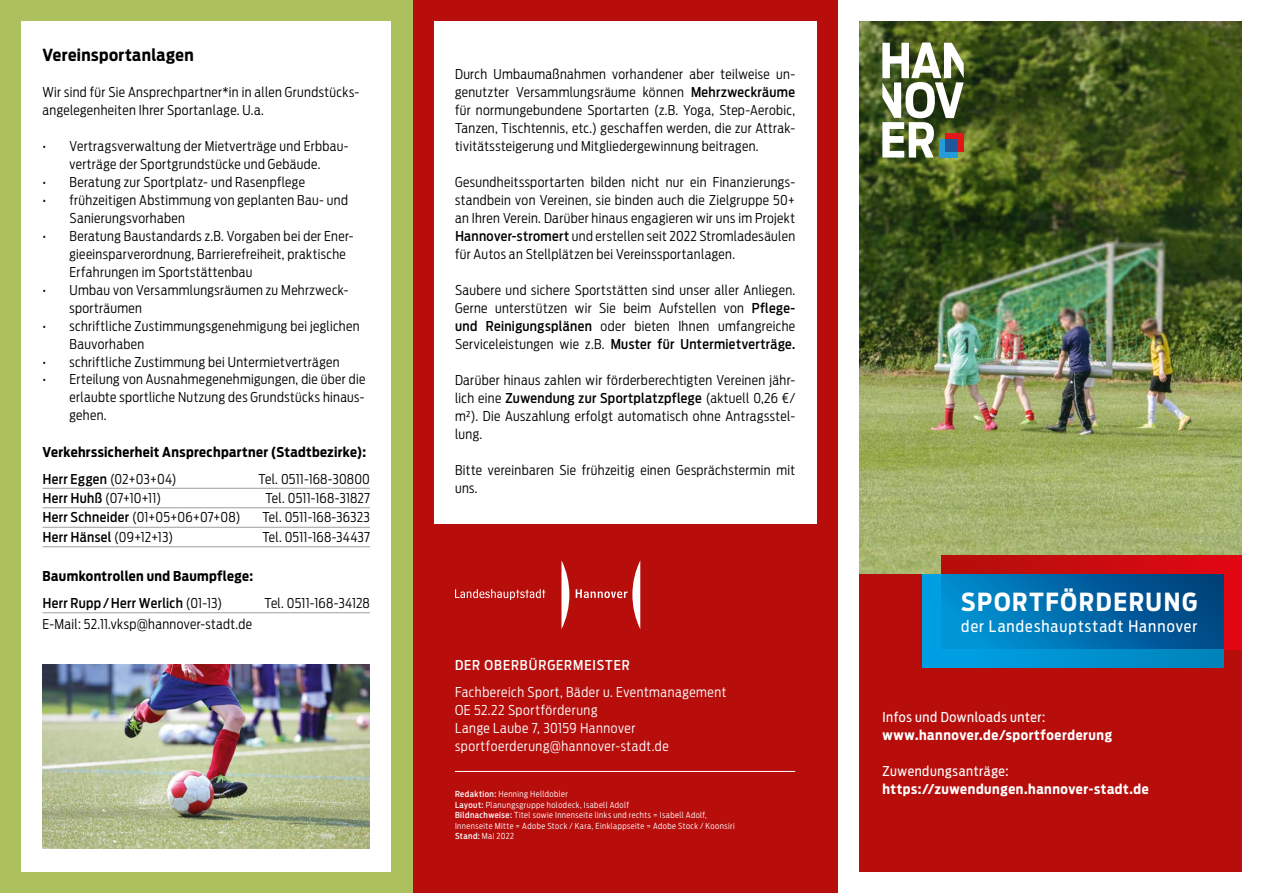
<style>
.page{position:relative;width:1263px;height:893px;background:#fff}
.page>*{position:absolute;margin:0;border:0;box-sizing:border-box;transform-origin:0 0}
.t1{font:700 24.75px "Antenna Cond";letter-spacing:.065em;color:#fff}
.t2{font:700 16.5px "Antenna Cond";letter-spacing:.025em;color:#000}
.t3{font:15.75px "Antenna Cond";letter-spacing:.065em;color:#fff}
.t4{font:300 13.5px/18px "Antenna Cond";letter-spacing:.025em;color:#000}
.t5{font:700 13.5px/27px "Antenna Cond";letter-spacing:.03em;color:#000}
.t6{font:300 13.5px/18px "Antenna Cond";letter-spacing:.04em;color:#fff}
.t7{font:700 13.5px "Antenna Cond";letter-spacing:.045em;color:#fff}
.t8{font:13.5px "Antenna Cond";letter-spacing:.045em;color:#fff}
.t9{font:500 13.5px "Antenna Cond";letter-spacing:.07em;color:#fff}
.t10{font:500 13.5px "Antenna Cond";letter-spacing:.03em;color:#000}
.t11{font:300 8.25px/10.5px "Antenna Cond";letter-spacing:.055em;color:#fff}
.s1{font-weight:500}
.s2{font-weight:300}
</style>
<div class="page">
<div style="left:412px;top:0;width:426px;height:893px;background:#b70e0c"></div>
<img style="left:859px;top:21px;width:383px;height:553px">
<div style="left:859px;top:574px;width:383px;height:298px;background:#b70e0c"></div>
<div style="left:941px;top:555px;width:301px;height:94px;background:linear-gradient(to right,#b40f0a,#de0815)"></div>
<div style="left:923px;top:574px;width:300px;height:94px;background:linear-gradient(to right,#00a2e8,#0083ba)"></div>
<div style="left:941px;top:574px;width:282px;height:75px;background:linear-gradient(to right,#0094d6,#00407d)"></div>
<svg style="left:882px;top:43px;width:82px;height:115px"></svg>
<div style="left:0;top:0;width:412px;height:893px;background:#adc05e"></div>
<div style="left:21px;top:21px;width:370px;height:851px;background:#fff"></div>
<hr style="left:43px;top:488px;width:327px;height:1px;background:#9d9d9c">
<hr style="left:43px;top:507px;width:327px;height:1px;background:#9d9d9c">
<hr style="left:43px;top:527px;width:327px;height:1px;background:#9d9d9c">
<hr style="left:43px;top:546px;width:327px;height:1px;background:#9d9d9c">
<hr style="left:43px;top:612px;width:327px;height:1px;background:#9d9d9c">
<div style="left:434px;top:21px;width:382px;height:503px;background:#fff"></div>
<hr style="left:455px;top:771px;width:340px;height:1px;background:#fff">
<img style="left:43px;top:664px;width:327px;height:185px">
<svg style="left:561px;top:560px;width:8px;height:69px"></svg>
<svg style="left:576px;top:561px;width:64px;height:68px"></svg>
<svg style="left:455px;top:589px;width:91px;height:11px"></svg>
<p class="t2" style="left:43px;top:45px;width:153px">Vereinsportanlagen</p>
<p class="t4" style="left:43px;top:83px;width:318px">Wir sind für Sie Ansprechpartner*in in allen Grundstücks&shy;angelegenheiten Ihrer Sportanlage. U.a.</p>
<p class="t4" style="left:43px;top:137px;width:308px;text-align:center">• Vertragsverwaltung der Mietverträge und Erbbau&shy;verträge der Sportgrundstücke und Gebäude.</p>
<p class="t4" style="left:43px;top:173px;width:264px">• Beratung zur Sportplatz- und Rasenpflege</p>
<p class="t4" style="left:70px;top:191px;width:280px;text-indent:-27px">• frühzeitigen Abstimmung von geplanten Bau- und<br>Sanierungsvorhaben</p>
<p class="t4" style="left:70px;top:227px;width:285px;text-indent:-27px">• Beratung Baustandards z.B. Vorgaben bei der Ener&shy;gieeinsparverordnung, Barrierefreiheit, praktische<br>Erfahrungen im Sportstättenbau</p>
<p class="t4" style="left:70px;top:281px;width:281px;text-indent:-27px">• Umbau von Versammlungsräumen zu Mehrzweck&shy;sporträumen</p>
<p class="t4" style="left:70px;top:317px;width:292px;text-indent:-27px">• schriftliche Zustimmungsgenehmigung bei jeglichen<br>Bauvorhaben</p>
<p class="t4" style="left:43px;top:353px;width:299px">• schriftliche Zustimmung bei Untermietverträgen</p>
<p class="t4" style="left:70px;top:371px;width:297px;text-align:justify;text-indent:-27px">• Erteilung von Ausnahmegenehmigungen, die über die erlaubte sportliche Nutzung des Grundstücks hinaus&shy;gehen.</p>
<p class="t5" style="left:43px;top:438px;width:325px">Verkehrssicherheit Ansprechpartner (Stadtbezirke):<br><span class="s1">Herr Eggen</span> <span class="s2">(02+03+04)</span></p>
<p class="t4" style="left:259px;top:470px;width:113px">Tel. 0511-168-30800</p>
<p class="t4" style="left:43px;top:489px;width:120px"><span class="s1">Herr Huhß</span> (07+10+11)</p>
<p class="t4" style="left:265px;top:489px;width:106px">Tel. 0511-168-31827</p>
<p class="t4" style="left:43px;top:509px;width:200px"><span class="s1">Herr Schneider</span> (01+05+06+07+08)</p>
<p class="t4" style="left:262px;top:509px;width:109px">Tel. 0511-168-36323</p>
<p class="t10" style="left:43px;top:529px;width:132px">Herr Hänsel <span class="s2">(09+12+13)</span></p>
<p class="t4" style="left:262px;top:528px;width:109px">Tel. 0511-168-34437</p>
<p class="t5" style="left:43px;top:563px;width:212px">Baumkontrollen und Baumpflege:<br><span class="s1">Herr Rupp /Herr Werlich</span> <span class="s2">(01-13)</span></p>
<p class="t4" style="left:264px;top:594px;width:107px">Tel. 0511-168-34128</p>
<p class="t4" style="left:43px;top:615px;width:211px">E-Mail: 52.11.vksp@hannover-stadt.de</p>
<p class="t4" style="left:455px;top:65px;width:342px;text-align:justify">Durch Umbaumaßnahmen vorhandener aber teilweise un&shy;genutzter Versammlungsräume können <span class="s1">Mehrzweckräume </span>für normungebundene Sportarten (z.B. Yoga, Step-Aerobic, Tanzen, Tischtennis, etc.) geschaffen werden, die zur Attrak&shy;tivitätssteigerung und Mitgliedergewinnung beitragen.</p>
<p class="t4" style="left:455px;top:173px;width:342px;text-align:justify">Gesundheitssportarten bilden nicht nur ein Finanzierungs&shy;standbein von Vereinen, sie binden auch die Zielgruppe 50+ an Ihren Verein. Darüber hinaus engagieren wir uns im Projekt <span class="s1">Hannover-stromert</span> und erstellen seit 2022 Stromladesäulen für Autos an Stellplätzen bei Vereinssportanlagen.</p>
<p class="t4" style="left:455px;top:281px;width:342px;text-align:justify">Saubere und sichere Sportstätten sind unser aller Anliegen.<br>Gerne unterstützen wir Sie beim Aufstellen von <span class="s1">Pflege&shy;und Reinigungsplänen</span> oder bieten Ihnen umfangreiche Serviceleistungen wie z.B. <span class="s1">Muster für Untermietverträge.</span></p>
<p class="t4" style="left:455px;top:371px;width:342px;text-align:justify">Darüber hinaus zahlen wir förderberechtigten Vereinen jähr&shy;lich eine <span class="s1">Zuwendung zur Sportplatzpflege</span> (aktuell 0,26 €/ m²). Die Auszahlung erfolgt automatisch ohne Antragsstel&shy;lung.</p>
<p class="t4" style="left:455px;top:461px;width:342px">Bitte vereinbaren Sie frühzeitig einen Gesprächstermin mit uns.</p>
<p class="t9" style="left:455px;top:657px;width:176px">DER OBERBÜRGERMEISTER</p>
<p class="t6" style="left:455px;top:683px;width:273px">Fachbereich Sport, Bäder u. Eventmanagement OE 52.22 Sportförderung<br>Lange Laube 7, 30159 Hannover sportfoerderung@hannover-stadt.de</p>
<p class="t11" style="left:455px;top:789px;width:281px"><span class="s1">Redaktion:</span> Henning Helldobler<br><span class="s1">Layout:</span> Planungsgruppe holodeck, Isabell Adolf<br><span class="s1">Bildnachweise:</span> Titel sowie Innenseite links und rechts = Isabell Adolf, Innenseite Mitte = Adobe Stock / Kara, Einklappseite = Adobe Stock / Koonsiri <span class="s1">Stand:</span> Mai 2022</p>
<h1 class="t1" style="left:961px;top:587px;width:237px">SPORTFÖRDERUNG</h1>
<p class="t3" style="left:961px;top:617px;width:237px">der Landeshauptstadt Hannover</p>
<p class="t8" style="left:882px;top:709px;width:165px">Infos und Downloads unter:</p>
<p class="t7" style="left:882px;top:727px;width:231px">www.hannover.de/sportfoerderung</p>
<p class="t8" style="left:882px;top:763px;width:128px">Zuwendungsanträge:</p>
<p class="t7" style="left:882px;top:781px;width:268px">https://zuwendungen.hannover-stadt.de</p>
</div>
